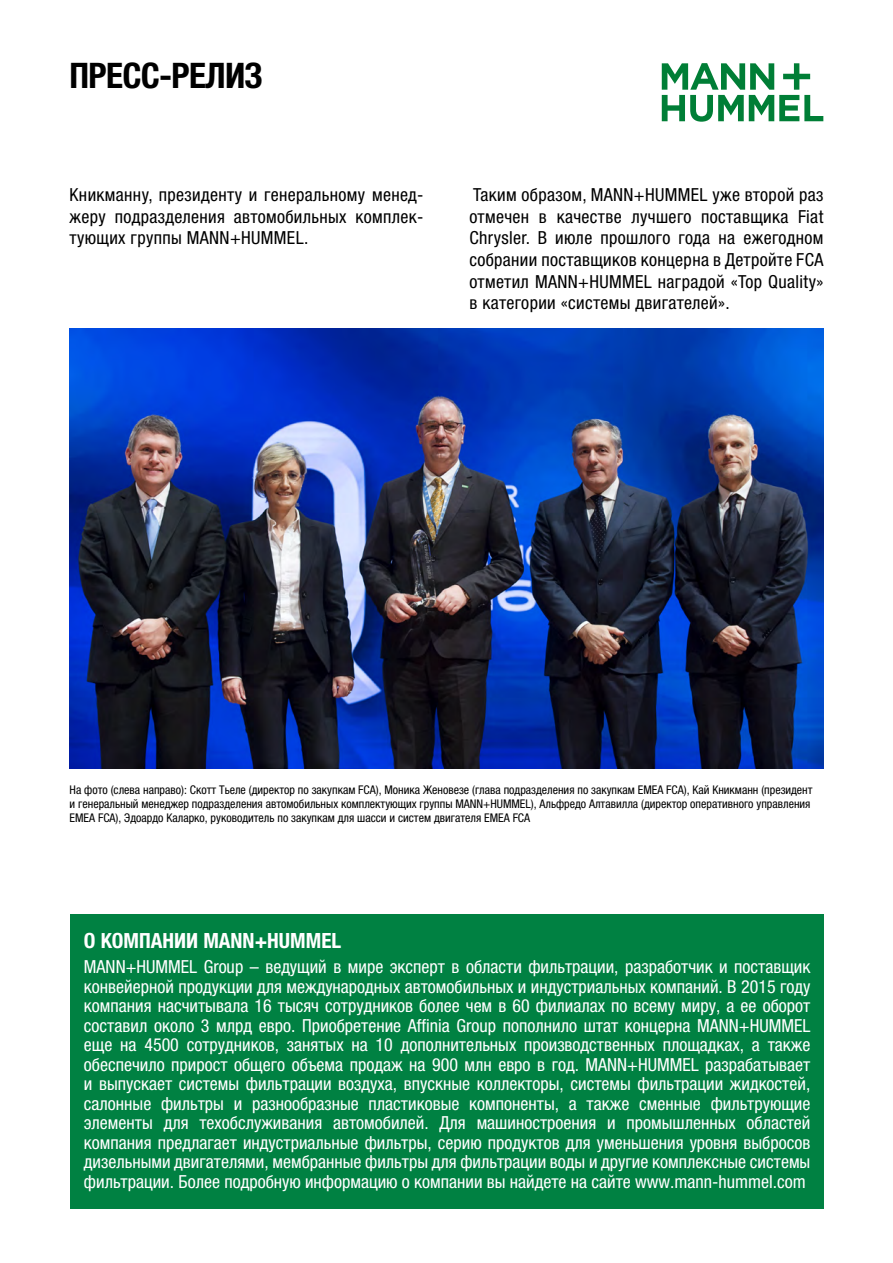
<style>
.page{position:relative;width:893px;height:1263px;background:#fff}
.page>*{position:absolute;margin:0;border:0;box-sizing:border-box;transform-origin:0 0}
.t1{font:700 condensed 35.4px "Helvetica Neue LTW1 G";letter-spacing:-.02em;color:#000}
.t2{font:700 condensed 21px "Helvetica Neue LTW1 G";color:#fff}
.t3{font:condensed 18px/19.5px "Helvetica Neue LTW1 G";color:#fff;text-align:justify}
.t4{font:condensed 18px/21.6px "Helvetica Neue LTW1 G";letter-spacing:.02em;color:#000;text-align:justify}
.t5{font:condensed 12px/14.4px "Helvetica Neue LTW1 G";color:#000}
</style>
<div class="page">
<svg style="left:662px;top:63px;width:161px;height:59px"></svg>
<div style="left:70px;top:914px;width:754px;height:295px;background:#008142"></div>
<img style="left:70px;top:328px;width:753px;height:440px">
<h1 class="t1" style="left:70px;top:55px;width:195px">ПРЕСС-РЕЛИЗ</h1>
<p class="t4" style="left:70px;top:184px;width:355px">Кникманну, президенту и генеральному менед&shy;жеру подразделения автомобильных комплек&shy;тующих группы MANN+HUMMEL.</p>
<p class="t4" style="left:469px;top:184px;width:356px">Таким образом, MANN+HUMMEL уже второй раз отмечен в качестве лучшего поставщика Fiat Chrysler. В июле прошлого года на ежегодном собрании поставщиков концерна в Детройте FCA отметил MANN+HUMMEL наградой «Top Quality» в категории «системы двигателей».</p>
<p class="t5" style="left:70px;top:782px;width:744px">На фото (слева направо): Скотт Тьеле (директор по закупкам FCA), Моника Женовезе (глава подразделения по закупкам EMEA FCA), Кай Кникманн (президент и генеральный менеджер подразделения автомобильных комплектующих группы MANN+HUMMEL), Альфредо Алтавилла (директор оперативного управления<br>EMEA FCA), Эдоардо Каларко, руководитель по закупкам для шасси и систем двигателя EMEA FCA</p>
<p class="t2" style="left:84px;top:927px;width:259px">О КОМПАНИИ MANN+HUMMEL</p>
<p class="t3" style="left:84px;top:957px;width:728px">MANN+HUMMEL Group – ведущий в мире эксперт в области фильтрации, разработчик и поставщик конвейерной продукции для международных автомобильных и индустриальных компаний. В 2015 году компания насчитывала 16 тысяч сотрудников более чем в 60 филиалах по всему миру, а ее оборот составил около 3 млрд евро. Приобретение Affinia Group пополнило штат концерна MANN+HUMMEL еще на 4500 сотрудников, занятых на 10 дополнительных производственных площадках, а также обеспечило прирост общего объема продаж на 900 млн евро в год. MANN+HUMMEL разрабатывает и выпускает системы фильтрации воздуха, впускные коллекторы, системы фильтрации жидкостей, салонные фильтры и разнообразные пластиковые компоненты, а также сменные фильтрующие элементы для техобслуживания автомобилей. Для машиностроения и промышленных областей компания предлагает индустриальные фильтры, серию продуктов для уменьшения уровня выбросов дизельными двигателями, мембранные фильтры для фильтрации воды и другие комплексные системы фильтрации. Более подробную информацию о компании вы найдете на сайте www.mann-hummel.com</p>
</div>
